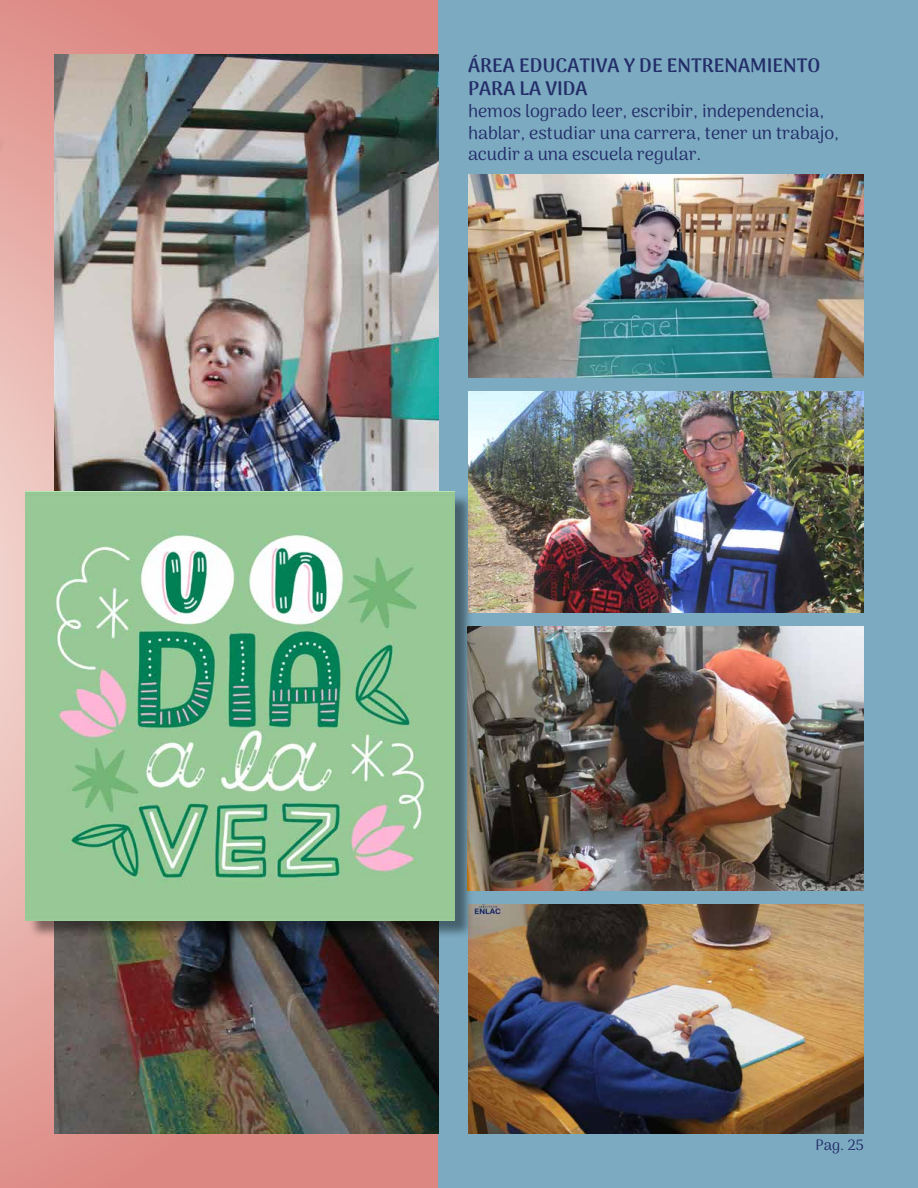
<style>
.page{position:relative;width:918px;height:1188px;background:#fff}
.page>*{position:absolute;margin:0;border:0;box-sizing:border-box;transform-origin:0 0}
.t1{font:800 19.5px/23.4px "Arima Koshi";color:#232d68}
.t2{font:18px/21.6px "Arima Koshi";color:#232d68}
.t3{font:15px "Arima Koshi";color:#232d68}
</style>
<div class="page">
<svg style="left:0;top:0;width:438px;height:1188px;background:#e29d97"></svg>
<div style="left:438px;top:0;width:480px;height:1188px;background:#7caac1"></div>
<img style="left:54px;top:54px;width:384px;height:1080px">
<img style="left:468px;top:175px;width:396px;height:202px">
<img style="left:469px;top:391px;width:394px;height:221px">
<img style="left:474px;top:626px;width:389px;height:264px">
<img style="left:469px;top:904px;width:394px;height:230px">
<div style="left:0;top:118px;width:6px;height:120px;background:#e6a7a1"></div>
<div style="left:28px;top:493px;width:446px;height:446px;background:#000;opacity:.44"></div>
<img style="left:26px;top:491px;width:429px;height:429px">
<p class="t1" style="left:468px;top:53px;width:354px">ÁREA EDUCATIVA Y DE ENTRENAMIENTO<br>PARA LA VIDA</p>
<p class="t2" style="left:468px;top:100px;width:373px">hemos logrado leer, escribir, independencia, hablar, estudiar una carrera, tener un trabajo, acudir a una escuela regular.</p>
<p class="t3" style="left:815px;top:1136px;width:50px">Pag. 25</p>
</div>
